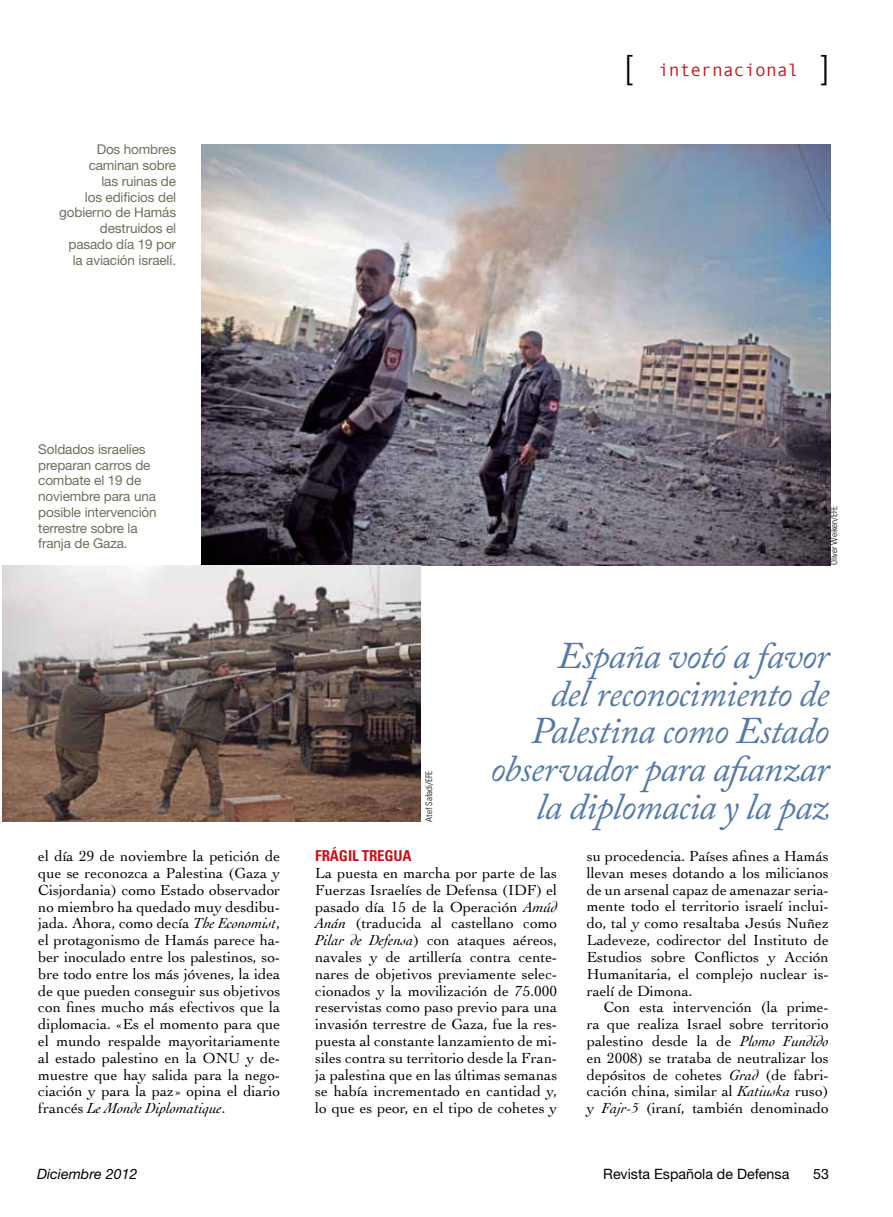
<style>
.page{position:relative;width:893px;height:1217px;background:#fff}
.page>*{position:absolute;margin:0;border:0;box-sizing:border-box;transform-origin:0 0}
.t1{font:italic 37.5px/37.5px "Adobe Caslon Pro";letter-spacing:-.02em;color:#5579a8;text-align:right}
.t2{font:300 33px "Helvetica Neue";color:#000}
.t3{font:18px "Monotypecom";color:#c4161c}
.t4{font:15.3px/16.8px "Cochin";color:#000;text-align:justify}
.t5{font:700 condensed 15px "Univers";letter-spacing:-.01em;color:#c4161c}
.t6{font:14.25px "Helvetica Neue";color:#000}
.t7{font:italic 14.25px "Helvetica Neue";color:#000}
.t8{font:13.5px/15.8px "Helvetica Neue";letter-spacing:-.01em;color:#6f705b;text-align:right}
.t9{font:300 condensed 9px "Univers";letter-spacing:-.005em;color:#000}
.s1{font-family:"Helvetica Neue";font-weight:300;font-size:33px;color:#000}
.s2{font-style:italic}
</style>
<div class="page">
<img style="left:202px;top:145px;width:628px;height:420px">
<img style="left:3px;top:565px;width:418px;height:256px">
<p class="t8" style="left:59px;top:141px;width:118px">Dos hombres caminan sobre<br>las ruinas de<br>los edificios del gobierno de Hamás destruidos el pasado día 19 por la aviación israelí.</p>
<h2 class="t2" style="left:625px;top:47px;width:9px">[</h2>
<p class="t3" style="left:658px;top:60px;width:173px">internacional <span class="s1">]</span></p>
<p class="t8" style="left:38px;top:441px;width:120px;text-align:left">Soldados israelíes preparan carros de combate el 19 de noviembre para una posible intervención terrestre sobre la franja de Gaza.</p>
<p class="t4" style="left:38px;top:846px;width:244px">el día 29 de noviembre la petición de que se reconozca a Palestina (Gaza y Cisjordania) como Estado observador no miembro ha quedado muy desdibu&shy;jada. Ahora, como decía <span class="s2">The Economist</span>, el protagonismo de Hamás parece ha&shy;ber inoculado entre los palestinos, so&shy;bre todo entre los más jóvenes, la idea de que pueden conseguir sus objetivos con fines mucho más efectivos que la diplomacia. «Es el momento para que el mundo respalde mayoritariamente al estado palestino en la ONU y de&shy;muestre que hay salida para la nego&shy;ciación y para la paz» opina el diario francés <span class="s2">Le Monde Diplomatique</span>.</p>
<p class="t9" style="left:424px;top:821px;width:52px;rotate:-90deg">Atef Safadi/EFE</p>
<p class="t9" style="left:828px;top:565px;width:61px;rotate:-90deg">Oliver Weiken/EFE</p>
<h1 class="t1" style="left:490px;top:636px;width:340px">España votó a favor<br>del reconocimiento de<br>Palestina como Estado observador para afianzar la diplomacia y la paz</h1>
<p class="t5" style="left:315px;top:846px;width:98px">FRÁGIL TREGUA</p>
<p class="t4" style="left:315px;top:863px;width:244px">La puesta en marcha por parte de las Fuerzas Israelíes de Defensa (IDF) el pasado día 15 de la Operación <span class="s2">Amúd Anán</span> (traducida al castellano como <span class="s2">Pilar de Defensa</span>) con ataques aéreos, navales y de artillería contra cente&shy;nares de objetivos previamente selec&shy;cionados y la movilización de 75.000 reservistas como paso previo para una invasión terrestre de Gaza, fue la res&shy;puesta al constante lanzamiento de mi&shy;siles contra su territorio desde la Fran&shy;ja palestina que en las últimas semanas se había incrementado en cantidad y, lo que es peor, en el tipo de cohetes y</p>
<p class="t4" style="left:587px;top:846px;width:244px">su procedencia. Países afines a Hamás llevan meses dotando a los milicianos de un arsenal capaz de amenazar seria&shy;mente todo el territorio israelí inclui&shy;do, tal y como resaltaba Jesús Nuñez Ladeveze, codirector del Instituto de Estudios sobre Conflictos y Acción Humanitaria, el complejo nuclear is&shy;raelí de Dimona.</p>
<p class="t4" style="left:587px;top:998px;width:244px;text-indent:17px">Con esta intervención (la prime&shy;ra que realiza Israel sobre territorio palestino desde la de <span class="s2">Plomo Fundido </span>en 2008) se trataba de neutralizar los depósitos de cohetes <span class="s2">Grad</span> (de fabri&shy;cación china, similar al <span class="s2">Katiuska</span> ruso) y <span class="s2">Fajr-5</span> (iraní, también denominado</p>
<p class="t7" style="left:37px;top:1164px;width:102px">Diciembre 2012</p>
<p class="t6" style="left:603px;top:1164px;width:188px">Revista Española de Defensa</p>
<p class="t6" style="left:813px;top:1164px;width:17px">53</p>
</div>
